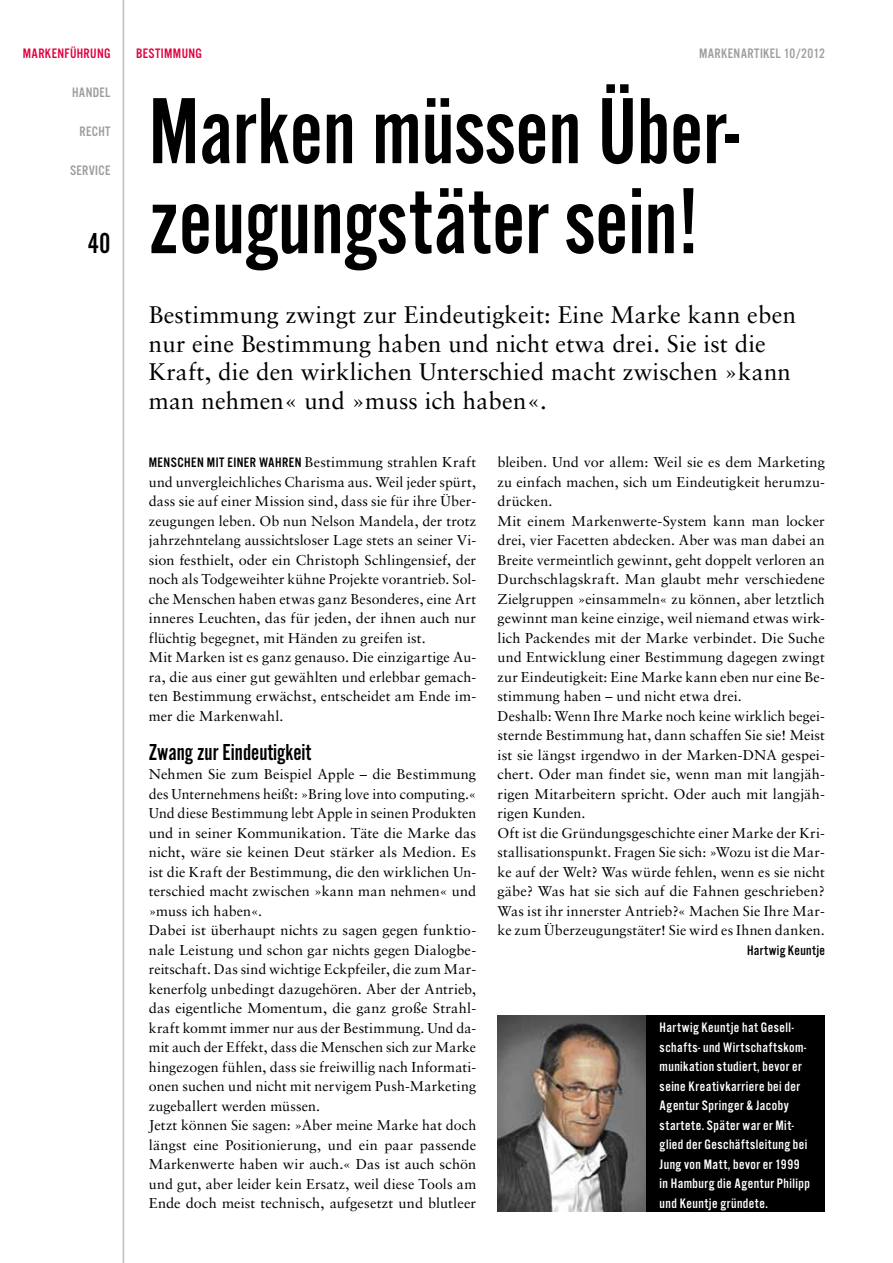
<style>
.page{position:relative;width:893px;height:1263px;background:#fff}
.page>*{position:absolute;margin:0;border:0;box-sizing:border-box;transform-origin:0 0}
.t1{font:97.5px/90px "Alternate Got No 2 D";color:#000}
.t2{font:30px "Alternate Got No 2 D";color:#000}
.t3{font:24px/28.5px "Sabon";letter-spacing:.01em;color:#000}
.t4{font:24px "Alternate Got No 2 D";color:#000}
.t5{font:14.25px/19.5px "Sabon";letter-spacing:.005em;color:#000}
.t6{font:14.25px/19.5px "Alternate Got No 3 D";letter-spacing:.03em;color:#fff}
.t7{font:14.25px "Alternate Got No 3 D";letter-spacing:.025em;color:#9c9e9f}
.t8{font:14.25px "Alternate Got No 3 D";letter-spacing:.025em;color:#e20040}
.t9{font:14.25px "Alternate Got No 3 D";color:#000}
.s1{font-family:"Alternate Got No 3 D"}
</style>
<div class="page">
<hr style="left:123px;top:0;width:1px;height:1263px;background:#bbbdbe">
<img style="left:497px;top:1015px;width:150px;height:197px">
<div style="left:647px;top:1015px;width:178px;height:197px;background:#000"></div>
<p class="t8" style="left:23px;top:46px;width:89px">MARKENFÜHRUNG</p>
<p class="t7" style="left:72px;top:85px;width:40px">HANDEL</p>
<p class="t7" style="left:79px;top:124px;width:8px">RECHT</p>
<p class="t7" style="left:70px;top:163px;width:32px">SERVICE</p>
<h2 class="t2" style="left:88px;top:227px;width:24px">40</h2>
<p class="t8" style="left:136px;top:46px;width:66px">bestimmung</p>
<p class="t7" style="left:699px;top:46px;width:127px">Markenartikel 10/2012</p>
<h1 class="t1" style="left:149px;top:86px;width:592px">Marken müssen Über&shy;zeugungstäter sein!</h1>
<h3 class="t3" style="left:149px;top:300px;width:649px">Bestimmung zwingt zur Eindeutigkeit: Eine Marke kann eben nur eine Bestimmung haben und nicht etwa drei. Sie ist die Kraft, die den wirklichen Unterschied macht zwischen »kann man nehmen« und »muss ich haben«.</h3>
<p class="t5" style="left:149px;top:452px;width:329px"><span class="s1">Menschen mit einer wahren</span> Bestimmung strahlen Kraft und unvergleichliches Charisma aus. Weil jeder spürt, dass sie auf einer Mission sind, dass sie für ihre Über&shy;zeugungen leben. Ob nun Nelson Mandela, der trotz jahrzehntelang aussichtsloser Lage stets an seiner Vi&shy;sion festhielt, oder ein Christoph Schlingensief, der noch als Todgeweihter kühne Projekte vorantrieb. Sol&shy;che Menschen haben etwas ganz Besonderes, eine Art inneres Leuchten, das für jeden, der ihnen auch nur flüchtig begegnet, mit Händen zu greifen ist.<br>Mit Marken ist es ganz genauso. Die einzigartige Au&shy;ra, die aus einer gut gewählten und erlebbar gemach&shy;ten Bestimmung erwächst, entscheidet am Ende im&shy;mer die Markenwahl.</p>
<h3 class="t4" style="left:149px;top:739px;width:164px">Zwang zur Eindeutigkeit</h3>
<p class="t5" style="left:149px;top:764px;width:329px">Nehmen Sie zum Beispiel Apple – die Bestimmung des Unternehmens heißt: »Bring love into computing.« Und diese Bestimmung lebt Apple in seinen Produkten und in seiner Kommunikation. Täte die Marke das nicht, wäre sie keinen Deut stärker als Medion. Es ist die Kraft der Bestimmung, die den wirklichen Un&shy;terschied macht zwischen »kann man nehmen« und »muss ich haben«.<br>Dabei ist überhaupt nichts zu sagen gegen funktio&shy;nale Leistung und schon gar nichts gegen Dialogbe&shy;reitschaft. Das sind wichtige Eckpfeiler, die zum Mar&shy;kenerfolg unbedingt dazugehören. Aber der Antrieb, das eigentliche Momentum, die ganz große Strahl&shy;kraft kommt immer nur aus der Bestimmung. Und da&shy;mit auch der Effekt, dass die Menschen sich zur Marke hingezogen fühlen, dass sie freiwillig nach Informati&shy;onen suchen und nicht mit nervigem Push-Marketing zugeballert werden müssen.<br>Jetzt können Sie sagen: »Aber meine Marke hat doch längst eine Positionierung, und ein paar passende Markenwerte haben wir auch.« Das ist auch schön und gut, aber leider kein Ersatz, weil diese Tools am Ende doch meist technisch, aufgesetzt und blutleer</p>
<p class="t5" style="left:497px;top:452px;width:329px">bleiben. Und vor allem: Weil sie es dem Marketing zu einfach machen, sich um Eindeutigkeit herumzu&shy;drücken.<br>Mit einem Markenwerte-System kann man locker drei, vier Facetten abdecken. Aber was man dabei an Breite vermeintlich gewinnt, geht doppelt verloren an Durchschlagskraft. Man glaubt mehr verschiedene Zielgruppen »einsammeln« zu können, aber letztlich gewinnt man keine einzige, weil niemand etwas wirk&shy;lich Packendes mit der Marke verbindet. Die Suche und Entwicklung einer Bestimmung dagegen zwingt zur Eindeutigkeit: Eine Marke kann eben nur eine Be&shy;stimmung haben – und nicht etwa drei.<br>Deshalb: Wenn Ihre Marke noch keine wirklich begei&shy;sternde Bestimmung hat, dann schaffen Sie sie! Meist ist sie längst irgendwo in der Marken-DNA gespei&shy;chert. Oder man findet sie, wenn man mit langjäh&shy;rigen Mitarbeitern spricht. Oder auch mit langjäh&shy;rigen Kunden.<br>Oft ist die Gründungsgeschichte einer Marke der Kri&shy;stallisationspunkt. Fragen Sie sich: »Wozu ist die Mar&shy;ke auf der Welt? Was würde fehlen, wenn es sie nicht gäbe? Was hat sie sich auf die Fahnen geschrieben?<br>Was ist ihr innerster Antrieb?« Machen Sie Ihre Mar&shy;ke zum Überzeugungstäter! Sie wird es Ihnen danken.</p>
<p class="t9" style="left:747px;top:943px;width:79px">Hartwig Keuntje</p>
<p class="t6" style="left:660px;top:1018px;width:152px">Hartwig Keuntje hat Gesell&shy;schafts- und Wirtschaftskom&shy;munikation studiert, bevor er seine Kreativkarriere bei der<br>Agentur Springer &amp; Jacoby startete. Später war er Mit&shy;glied der Geschäftsleitung bei<br>Jung von Matt, bevor er 1999 in Hamburg die Agentur Philipp und Keuntje gründete.</p>
</div>
